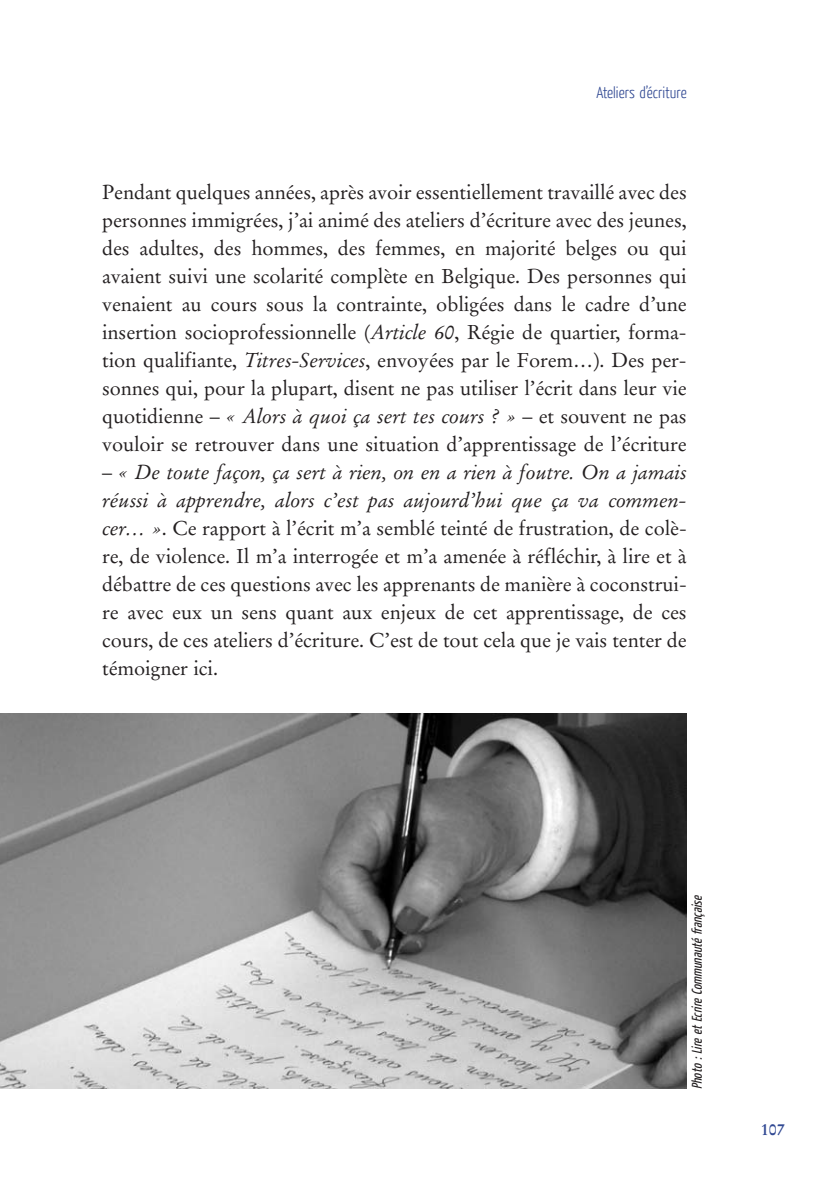
<style>
.page{position:relative;width:840px;height:1191px;background:#fff}
.page>*{position:absolute;margin:0;border:0;box-sizing:border-box;transform-origin:0 0}
.t1{font:20px/28px "Stempel Garamond LT Std";letter-spacing:-.005em;color:#231f20;text-align:justify}
.t2{font:300 16px "Yanone Kaffeesatz";color:#314993}
.t3{font:700 16px "Stempel Garamond LT Std";color:#314993}
.t4{font:italic 14px "Yanone Kaffeesatz";color:#231f20}
.s1{font-style:italic}
</style>
<div class="page">
<img style="left:0;top:714px;width:686px;height:374px">
<p class="t2" style="left:596px;top:86px;width:92px">Ateliers d’écriture</p>
<p class="t1" style="left:102px;top:180px;width:585px">Pendant quelques années, après avoir essentiellement travaillé avec des personnes immigrées, j’ai animé des ateliers d’écriture avec des jeunes, des adultes, des hommes, des femmes, en majorité belges ou qui avaient suivi une scolarité complète en Belgique. Des personnes qui venaient au cours sous la contrainte, obligées dans le cadre d’une insertion socioprofessionnelle (<span class="s1">Article 60</span>, Régie de quartier, forma&shy;tion qualifiante, <span class="s1">Titres-Services</span>, envoyées par le Forem…). Des per&shy;sonnes qui, pour la plupart, disent ne pas utiliser l’écrit dans leur vie quotidienne – <span class="s1">« Alors à quoi ça sert tes cours ? »</span> – et souvent ne pas vouloir se retrouver dans une situation d’apprentissage de l’écriture</p>
<p class="t1" style="left:102px;top:460px;width:585px">– <span class="s1">« De toute façon, ça sert à rien, on en a rien à foutre. On a jamais réussi à apprendre, alors c’est pas aujourd’hui que ça va commen&shy;cer… »</span>. Ce rapport à l’écrit m’a semblé teinté de frustration, de colè&shy;re, de violence. Il m’a interrogée et m’a amenée à réfléchir, à lire et à débattre de ces questions avec les apprenants de manière à coconstrui&shy;re avec eux un sens quant aux enjeux de cet apprentissage, de ces cours, de ces ateliers d’écriture. C’est de tout cela que je vais tenter de témoigner ici.</p>
<p class="t4" style="left:691px;top:1089px;width:197px;rotate:-90deg">Photo : Lire et Ecrire Communauté française</p>
<p class="t3" style="left:760px;top:1122px;width:25px">107</p>
</div>
